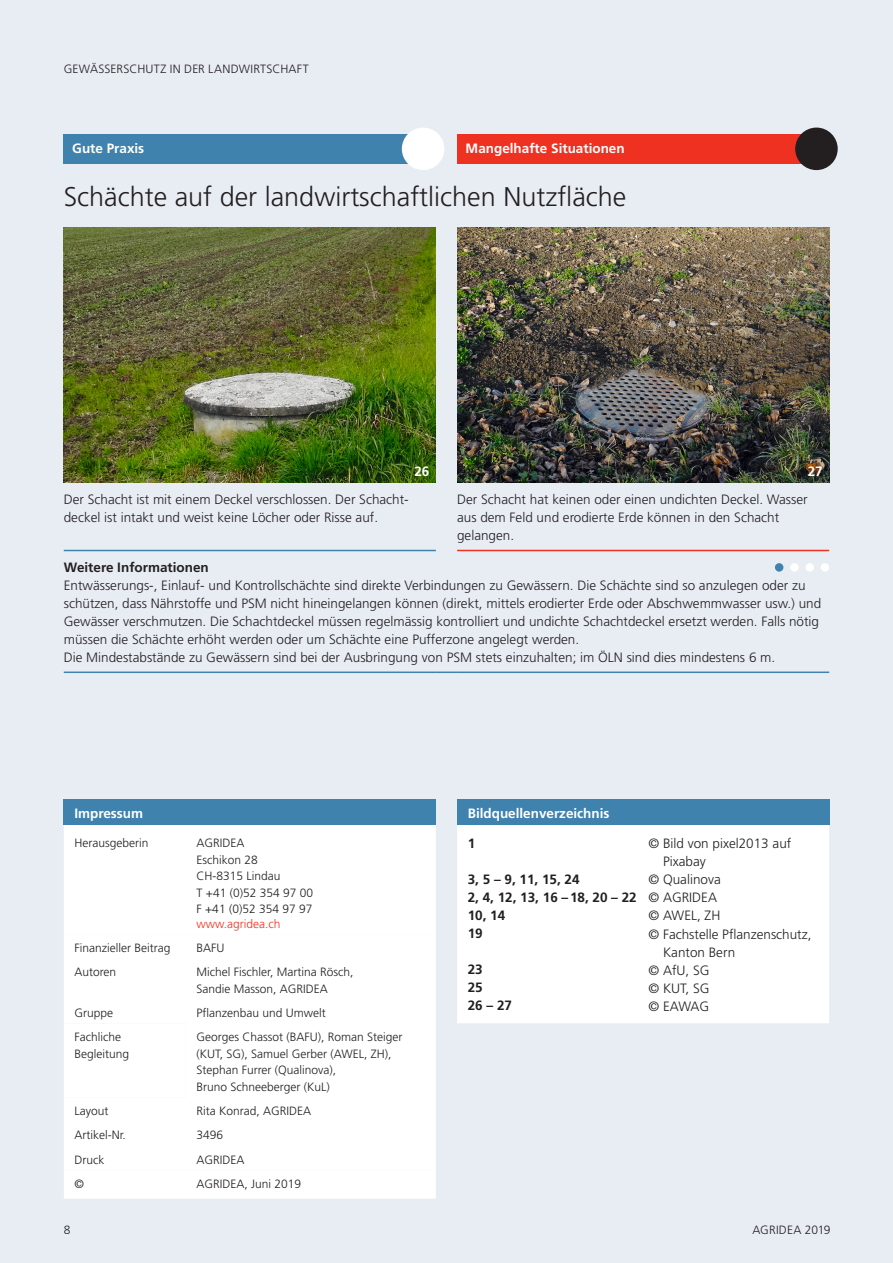
<style>
.page{position:relative;width:893px;height:1263px;background:#e8edf4}
.page>*{position:absolute;margin:0;border:0;box-sizing:border-box;transform-origin:0 0}
.Untertitel_light{font:300 27px "Frutiger";color:#231f20}
._03_9_Pt_Grundtext{font:300 13.5px/18px "Frutiger";color:#231f20}
.gs_Titel{font:700 13.5px "Frutiger";color:#231f20}
.gs_Titel_nach_6{font:700 13.5px "Frutiger";color:#fff}
.C_Fliesstext{font:700 13.5px "Frutiger";color:#fff}
._05_8Pt_Impressum{font:300 12px/16.5px "Frutiger";color:#231f20}
._05_8Pt_Impressum-2{font:300 12px "Frutiger";letter-spacing:.02em;color:#231f20}
.t1{font:300 12px "Frutiger";color:#ef3122}
</style>
<div class="page">
<div style="left:64px;top:134px;width:372px;height:30px;background:#3f82ae"></div>
<div style="left:402px;top:128px;width:42px;height:42px;background:#fff;border-radius:50%"></div>
<img style="left:64px;top:227px;width:372px;height:256px">
<div style="left:457px;top:134px;width:372px;height:30px;background:#ef3122"></div>
<div style="left:795px;top:128px;width:43px;height:42px;background:#231f20;border-radius:50%"></div>
<img style="left:457px;top:227px;width:372px;height:256px">
<hr style="left:64px;top:550px;width:372px;height:1px;background:#3f82ae">
<hr style="left:457px;top:550px;width:372px;height:1px;background:#ef3122">
<hr style="left:64px;top:671px;width:372px;height:2px;background:#3f82ae">
<hr style="left:436px;top:671px;width:21px;height:2px;background:#3f82ae">
<hr style="left:457px;top:671px;width:372px;height:2px;background:#3f82ae">
<div style="left:775px;top:563px;width:8px;height:9px;background:#3f82ae;border-radius:50%"></div>
<div style="left:790px;top:563px;width:9px;height:9px;background:#fff;border-radius:50%"></div>
<div style="left:805px;top:563px;width:9px;height:9px;background:#fff;border-radius:50%"></div>
<div style="left:821px;top:563px;width:8px;height:9px;background:#fff;border-radius:50%"></div>
<div style="left:64px;top:800px;width:372px;height:25px;background:#3f82ae"></div>
<div style="left:64px;top:825px;width:372px;height:109px;background:#fff"></div>
<div style="left:64px;top:934px;width:372px;height:89px;background:#fff"></div>
<div style="left:64px;top:1023px;width:372px;height:176px;background:#fff"></div>
<div style="left:457px;top:800px;width:372px;height:25px;background:#3f82ae"></div>
<div style="left:457px;top:825px;width:372px;height:198px;background:#fff"></div>
<p class="_05_8Pt_Impressum-2" style="left:64px;top:62px;width:247px">GEWÄSSERSCHUTZ IN DER LANDWIRTSCHAFT</p>
<p class="gs_Titel_nach_6" style="left:72px;top:140px;width:74px">Gute Praxis</p>
<p class="gs_Titel_nach_6" style="left:466px;top:140px;width:161px">Mangelhafte Situationen</p>
<p class="Untertitel_light" style="left:64px;top:182px;width:564px">Schächte auf der landwirtschaftlichen Nutzfläche</p>
<p class="C_Fliesstext" style="left:414px;top:464px;width:17px">26</p>
<p class="C_Fliesstext" style="left:808px;top:464px;width:17px">27</p>
<p class="_03_9_Pt_Grundtext" style="left:64px;top:490px;width:346px">Der Schacht ist mit einem Deckel verschlossen. Der Schacht&shy;deckel ist intakt und weist keine Löcher oder Risse auf.</p>
<p class="_03_9_Pt_Grundtext" style="left:457px;top:490px;width:352px">Der Schacht hat keinen oder einen undichten Deckel. Wasser aus dem Feld und erodierte Erde können in den Schacht gelangen.</p>
<p class="gs_Titel" style="left:64px;top:559px;width:147px">Weitere Informationen</p>
<p class="_03_9_Pt_Grundtext" style="left:64px;top:576px;width:759px">Entwässerungs-, Einlauf- und Kontrollschächte sind direkte Verbindungen zu Gewässern. Die Schächte sind so anzulegen oder zu schützen, dass Nährstoffe und PSM nicht hineingelangen können (direkt, mittels erodierter Erde oder Abschwemmwasser usw.) und Gewässer verschmutzen. Die Schachtdeckel müssen regelmässig kontrolliert und undichte Schachtdeckel ersetzt werden. Falls nötig müssen die Schächte erhöht werden oder um Schächte eine Pufferzone angelegt werden.</p>
<p class="_03_9_Pt_Grundtext" style="left:64px;top:648px;width:713px">Die Mindestabstände zu Gewässern sind bei der Ausbringung von PSM stets einzuhalten; im ÖLN sind dies mindestens 6 m.</p>
<p class="gs_Titel_nach_6" style="left:74px;top:805px;width:70px">Impressum</p>
<p class="_05_8Pt_Impressum" style="left:74px;top:835px;width:76px">Herausgeberin</p>
<p class="_05_8Pt_Impressum" style="left:196px;top:835px;width:50px">AGRIDEA</p>
<p class="_05_8Pt_Impressum" style="left:196px;top:851px;width:63px">Eschikon 28</p>
<p class="_05_8Pt_Impressum" style="left:196px;top:868px;width:86px">CH-8315 Lindau</p>
<p class="_05_8Pt_Impressum" style="left:196px;top:884px;width:118px">T +41 (0)52 354 97 00</p>
<p class="_05_8Pt_Impressum" style="left:196px;top:901px;width:117px">F +41 (0)52 354 97 97</p>
<p class="t1" style="left:196px;top:917px;width:86px">www.agridea.ch</p>
<p class="_05_8Pt_Impressum" style="left:74px;top:939px;width:97px">Finanzieller Beitrag</p>
<p class="_05_8Pt_Impressum" style="left:196px;top:939px;width:30px">BAFU</p>
<p class="_05_8Pt_Impressum" style="left:74px;top:964px;width:43px">Autoren</p>
<p class="_05_8Pt_Impressum" style="left:196px;top:964px;width:158px">Michel Fischler, Martina Rösch,<br>Sandie Masson, AGRIDEA</p>
<p class="_05_8Pt_Impressum" style="left:74px;top:1005px;width:40px">Gruppe</p>
<p class="_05_8Pt_Impressum" style="left:196px;top:1005px;width:131px">Pflanzenbau und Umwelt</p>
<p class="_05_8Pt_Impressum" style="left:74px;top:1029px;width:48px">Fachliche</p>
<p class="_05_8Pt_Impressum" style="left:74px;top:1045px;width:56px">Begleitung</p>
<p class="_05_8Pt_Impressum" style="left:196px;top:1029px;width:208px">Georges Chassot (BAFU), Roman Steiger (KUT, SG), Samuel Gerber (AWEL, ZH),<br>Stephan Furrer (Qualinova),<br>Bruno Schneeberger (KuL)</p>
<p class="_05_8Pt_Impressum" style="left:74px;top:1103px;width:35px">Layout</p>
<p class="_05_8Pt_Impressum" style="left:196px;top:1103px;width:116px">Rita Konrad, AGRIDEA</p>
<p class="_05_8Pt_Impressum" style="left:74px;top:1127px;width:53px">Artikel-Nr.</p>
<p class="_05_8Pt_Impressum" style="left:196px;top:1127px;width:28px">3496</p>
<p class="_05_8Pt_Impressum" style="left:74px;top:1151px;width:31px">Druck</p>
<p class="_05_8Pt_Impressum" style="left:196px;top:1151px;width:50px">AGRIDEA</p>
<p class="_05_8Pt_Impressum" style="left:74px;top:1176px;width:11px">©</p>
<p class="_05_8Pt_Impressum" style="left:196px;top:1176px;width:106px">AGRIDEA, Juni 2019</p>
<p class="gs_Titel_nach_6" style="left:468px;top:805px;width:143px">Bildquellenverzeichnis</p>
<p class="gs_Titel" style="left:468px;top:836px;width:9px">1</p>
<p class="gs_Titel" style="left:468px;top:872px;width:113px">3, 5 – 9, 11, 15, 24</p>
<p class="gs_Titel" style="left:468px;top:890px;width:171px">2, 4, 12, 13, 16 –18, 20 – 22</p>
<p class="gs_Titel" style="left:468px;top:908px;width:39px">10, 14</p>
<p class="gs_Titel" style="left:468px;top:926px;width:17px">19</p>
<p class="gs_Titel" style="left:468px;top:962px;width:17px">23</p>
<p class="gs_Titel" style="left:468px;top:980px;width:17px">25</p>
<p class="gs_Titel" style="left:468px;top:998px;width:46px">26 – 27</p>
<p class="_03_9_Pt_Grundtext" style="left:663px;top:835px;width:130px;text-indent:-15px">© Bild von pixel2013 auf<br>Pixabay</p>
<p class="_03_9_Pt_Grundtext" style="left:648px;top:871px;width:74px">© Qualinova</p>
<p class="_03_9_Pt_Grundtext" style="left:648px;top:889px;width:70px">© AGRIDEA</p>
<p class="_03_9_Pt_Grundtext" style="left:648px;top:907px;width:73px">© AWEL, ZH</p>
<p class="_03_9_Pt_Grundtext" style="left:663px;top:925px;width:150px;text-indent:-15px">© Fachstelle Pflanzenschutz,<br>Kanton Bern</p>
<p class="_03_9_Pt_Grundtext" style="left:648px;top:961px;width:63px">© AfU, SG</p>
<p class="_03_9_Pt_Grundtext" style="left:648px;top:979px;width:63px">© KUT, SG</p>
<p class="_03_9_Pt_Grundtext" style="left:648px;top:997px;width:62px">© EAWAG</p>
<p class="_05_8Pt_Impressum" style="left:64px;top:1222px;width:8px">8</p>
<p class="_05_8Pt_Impressum" style="left:752px;top:1222px;width:80px">AGRIDEA 2019</p>
</div>
